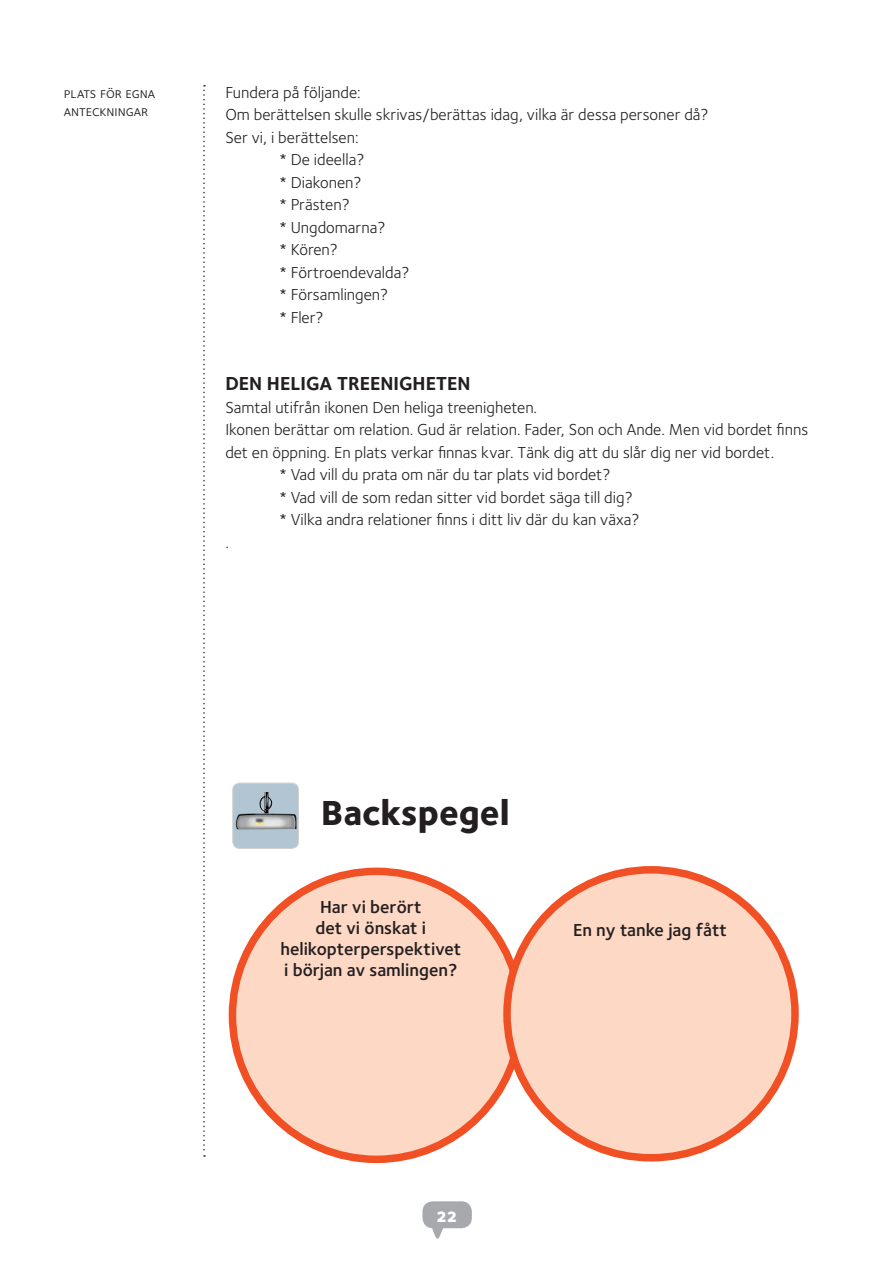
<style>
.page{position:relative;width:893px;height:1263px;background:#fff}
.page>*{position:absolute;margin:0;border:0;box-sizing:border-box;transform-origin:0 0}
.t1{font:36px "Foundry Sterling Extra Bold OSF";color:#231f20}
.t2{font:19.5px "Foundry Sterling Bold Expert";color:#231f20}
.t3{font:19.5px "Foundry Sterling Extra Bold OSF";color:#fff}
.t4{font:18px/21px "Foundry Sterling Demi OSF";color:#231f20;text-align:center}
.t5{font:16.5px "Foundry Sterling";color:#231f20}
.t6{font:15px/18px "Foundry Sterling Book Expert";color:#231f20}
</style>
<div class="page">
<svg style="left:203px;top:85px;width:2px;height:1072px"></svg>
<div style="left:422px;top:1201px;width:50px;height:27px;background:#a8a9ad;border-radius:10px"></div>
<svg style="left:431px;top:1228px;width:14px;height:11px"></svg>
<div style="left:232px;top:871px;width:288px;height:288px;background:#fdd8c4;border-radius:50%"></div>
<div style="left:229px;top:867px;width:295px;height:296px;border:8px solid #f05024;border-radius:50%"></div>
<div style="left:507px;top:870px;width:288px;height:288px;background:#fdd8c4;border-radius:50%"></div>
<div style="left:503px;top:866px;width:296px;height:295px;border:8px solid #f05024;border-radius:50%"></div>
<div style="left:233px;top:783px;width:66px;height:65px;background:#b2c5d3;border-radius:7px"></div>
<div style="left:232px;top:783px;width:67px;height:65px;border:1px solid #d1d2d2;border-radius:7px"></div>
<img style="left:235px;top:792px;width:61px;height:37px">
<p class="t6" style="left:64px;top:83px;width:93px">plats för egna anteckningar</p>
<p class="t5" style="left:225px;top:83px;width:137px">Fundera på följande:</p>
<p class="t5" style="left:225px;top:105px;width:485px">Om berättelsen skulle skrivas/berättas idag, vilka är dessa personer då?</p>
<p class="t5" style="left:225px;top:128px;width:135px">Ser vi, i berättelsen:</p>
<p class="t5" style="left:279px;top:150px;width:87px">* De ideella?</p>
<p class="t5" style="left:279px;top:173px;width:84px">* Diakonen?</p>
<p class="t5" style="left:279px;top:195px;width:72px">* Prästen?</p>
<p class="t5" style="left:279px;top:218px;width:108px">* Ungdomarna?</p>
<p class="t5" style="left:279px;top:240px;width:60px">* Kören?</p>
<p class="t5" style="left:279px;top:263px;width:132px">* Förtroendevalda?</p>
<p class="t5" style="left:279px;top:285px;width:111px">* Församlingen?</p>
<p class="t5" style="left:279px;top:308px;width:46px">* Fler?</p>
<p class="t2" style="left:225px;top:372px;width:247px">DEN HELIGA TREENIGHETEN</p>
<p class="t5" style="left:225px;top:398px;width:313px">Samtal utifrån ikonen Den heliga treenigheten.</p>
<p class="t5" style="left:225px;top:420px;width:584px">Ikonen berättar om relation. Gud är relation. Fader, Son och Ande. Men vid bordet finns</p>
<p class="t5" style="left:225px;top:443px;width:550px">det en öppning. En plats verkar finnas kvar. Tänk dig att du slår dig ner vid bordet.</p>
<p class="t5" style="left:279px;top:465px;width:333px">* Vad vill du prata om när du tar plats vid bordet?</p>
<p class="t5" style="left:279px;top:488px;width:355px">* Vad vill de som redan sitter vid bordet säga till dig?</p>
<p class="t5" style="left:279px;top:510px;width:362px">* Vilka andra relationer finns i ditt liv där du kan växa?</p>
<p class="t5" style="left:225px;top:533px;width:5px">.</p>
<h1 class="t1" style="left:321px;top:791px;width:190px">Backspegel</h1>
<p class="t4" style="left:280px;top:896px;width:182px">Har vi berört<br>det vi önskat i helikopterperspektivet i början av samlingen?</p>
<p class="t4" style="left:573px;top:919px;width:155px">En ny tanke jag fått</p>
<p class="t3" style="left:437px;top:1203px;width:21px">22</p>
</div>
